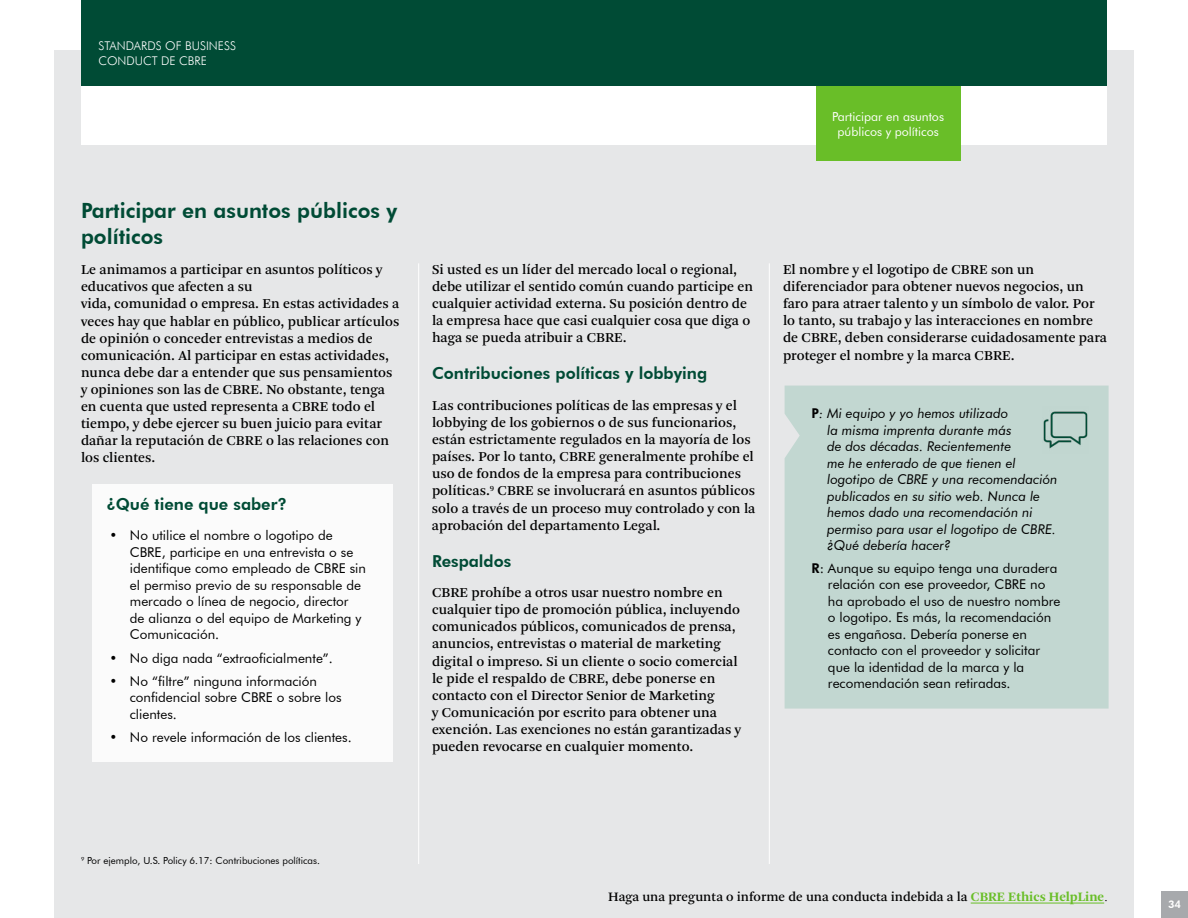
<style>
.page{position:relative;width:1188px;height:918px;background:#fff}
.page>*{position:absolute;margin:0;border:0;box-sizing:border-box;transform-origin:0 0}
.t1{font:800 21px/25.2px "Futura BT";color:#004b35}
.t2{font:800 16.5px "Futura BT";color:#004b35}
.t3{font:14.25px/17.1px "Arnhem Pro";color:#000}
.t4{font:13.5px/16.5px "Futura BT";color:#000}
.t5{font:italic 13.5px/16.5px "Futura BT";color:#000}
.t6{font:13.5px "Arnhem Pro";color:#000}
.t7{font:12.3px/14.9px "Futura BT";color:#fff;text-align:center}
.t8{font:300 12px/15px "Futura BT";color:#fff}
.t9{font:800 10.5px "Futura BT";color:#fff}
.t10{font:9.75px "Futura BT";color:#000}
.s1{font-weight:800;font-style:normal}
.s2{font-weight:800}
.s3{font-weight:700;color:#69be28}
.s4{font-family:"Futura BT";font-weight:300}
</style>
<div class="page">
<div style="left:54px;top:50px;width:1080px;height:868px;background:#e6e7e8"></div>
<div style="left:1161px;top:891px;width:27px;height:27px;background:#a7a9ac"></div>
<div style="left:81px;top:0;width:1026px;height:87px;background:#004b35"></div>
<div style="left:81px;top:87px;width:1026px;height:58px;background:#fff"></div>
<hr style="left:971px;top:903px;width:133px;height:1px;background:#69be28">
<hr style="left:769px;top:263px;width:1px;height:601px;background:#fff">
<div style="left:785px;top:386px;width:324px;height:323px;background:#c2d7d1"></div>
<img style="left:1042px;top:406px;width:46px;height:48px">
<div style="left:93px;top:484px;width:300px;height:277px;background:#fff"></div>
<hr style="left:418px;top:263px;width:1px;height:601px;background:#fff">
<div style="left:816px;top:87px;width:144px;height:74px;background:#69be28"></div>
<p class="t8" style="left:99px;top:38px;width:139px">STANDARDS OF BUSINESS<br>CONDUCT DE CBRE</p>
<h1 class="t1" style="left:81px;top:198px;width:318px">Participar en asuntos públicos y políticos</h1>
<p class="t3" style="left:81px;top:261px;width:320px">Le animamos a participar en asuntos políticos y educativos que afecten a su<br>vida, comunidad o empresa. En estas actividades a veces hay que hablar en público, publicar artículos de opinión o conceder entrevistas a medios de comunicación. Al participar en estas actividades, nunca debe dar a entender que sus pensamientos y opiniones son las de CBRE. No obstante, tenga en cuenta que usted representa a CBRE todo el tiempo, y debe ejercer su buen juicio para evitar dañar la reputación de CBRE o las relaciones con los clientes.</p>
<p class="t2" style="left:106px;top:495px;width:182px">¿Qué tiene que saber?</p>
<p class="t4" style="left:130px;top:527px;width:238px;text-indent:-20px">• No utilice el nombre o logotipo de CBRE, participe en una entrevista o se identifique como empleado de CBRE sin el permiso previo de su responsable de mercado o línea de negocio, director de alianza o del equipo de Marketing y Comunicación.</p>
<p class="t4" style="left:110px;top:650px;width:225px">• No diga nada “extraoficialmente”.</p>
<p class="t4" style="left:130px;top:673px;width:213px;text-indent:-20px">• No “filtre” ninguna información confidencial sobre CBRE o sobre los clientes.</p>
<p class="t4" style="left:110px;top:729px;width:244px">• No revele información de los clientes.</p>
<p class="t7" style="left:832px;top:109px;width:113px">Participar en asuntos públicos y políticos</p>
<p class="t3" style="left:432px;top:261px;width:323px">Si usted es un líder del mercado local o regional, debe utilizar el sentido común cuando participe en cualquier actividad externa. Su posición dentro de la empresa hace que casi cualquier cosa que diga o haga se pueda atribuir a CBRE.</p>
<p class="t2" style="left:432px;top:363px;width:277px">Contribuciones políticas y lobbying</p>
<p class="t3" style="left:432px;top:397px;width:325px">Las contribuciones políticas de las empresas y el lobbying de los gobiernos o de sus funcionarios, están estrictamente regulados en la mayoría de los países. Por lo tanto, CBRE generalmente prohíbe el uso de fondos de la empresa para contribuciones políticas.<sup>9</sup> CBRE se involucrará en asuntos públicos solo a través de un proceso muy controlado y con la aprobación del departamento Legal.</p>
<p class="t2" style="left:432px;top:551px;width:81px">Respaldos</p>
<p class="t3" style="left:432px;top:584px;width:311px">CBRE prohíbe a otros usar nuestro nombre en cualquier tipo de promoción pública, incluyendo comunicados públicos, comunicados de prensa, anuncios, entrevistas o material de marketing digital o impreso. Si un cliente o socio comercial le pide el respaldo de CBRE, debe ponerse en contacto con el Director Senior de Marketing<br>y Comunicación por escrito para obtener una exención. Las exenciones no están garantizadas y pueden revocarse en cualquier momento.</p>
<p class="t3" style="left:783px;top:261px;width:326px">El nombre y el logotipo de CBRE son un diferenciador para obtener nuevos negocios, un faro para atraer talento y un símbolo de valor. Por lo tanto, su trabajo y las interacciones en nombre de CBRE, deben considerarse cuidadosamente para proteger el nombre y la marca CBRE.</p>
<p class="t5" style="left:827px;top:405px;width:232px;text-indent:-16px"><span class="s1">P</span>: Mi equipo y yo hemos utilizado<br>la misma imprenta durante más<br>de dos décadas. Recientemente<br>me he enterado de que tienen el logotipo de CBRE y una recomendación publicados en su sitio web. Nunca le hemos dado una recomendación ni permiso para usar el logotipo de CBRE. ¿Qué debería hacer?</p>
<p class="t4" style="left:828px;top:560px;width:234px;text-indent:-16px"><span class="s2">R</span>: Aunque su equipo tenga una duradera relación con ese proveedor, CBRE no ha aprobado el uso de nuestro nombre o logotipo. Es más, la recomendación es engañosa. Debería ponerse en contacto con el proveedor y solicitar que la identidad de la marca y la recomendación sean retiradas.</p>
<p class="t10" style="left:81px;top:855px;width:240px"><sup>9</sup> Por ejemplo, U.S. Policy 6.17: Contribuciones políticas.</p>
<p class="t6" style="left:608px;top:888px;width:501px">Haga una pregunta o informe de una conducta indebida a la <span class="s3">CBRE Ethics HelpLine</span><span class="s4">.</span></p>
<p class="t9" style="left:1168px;top:898px;width:14px">34</p>
</div>
